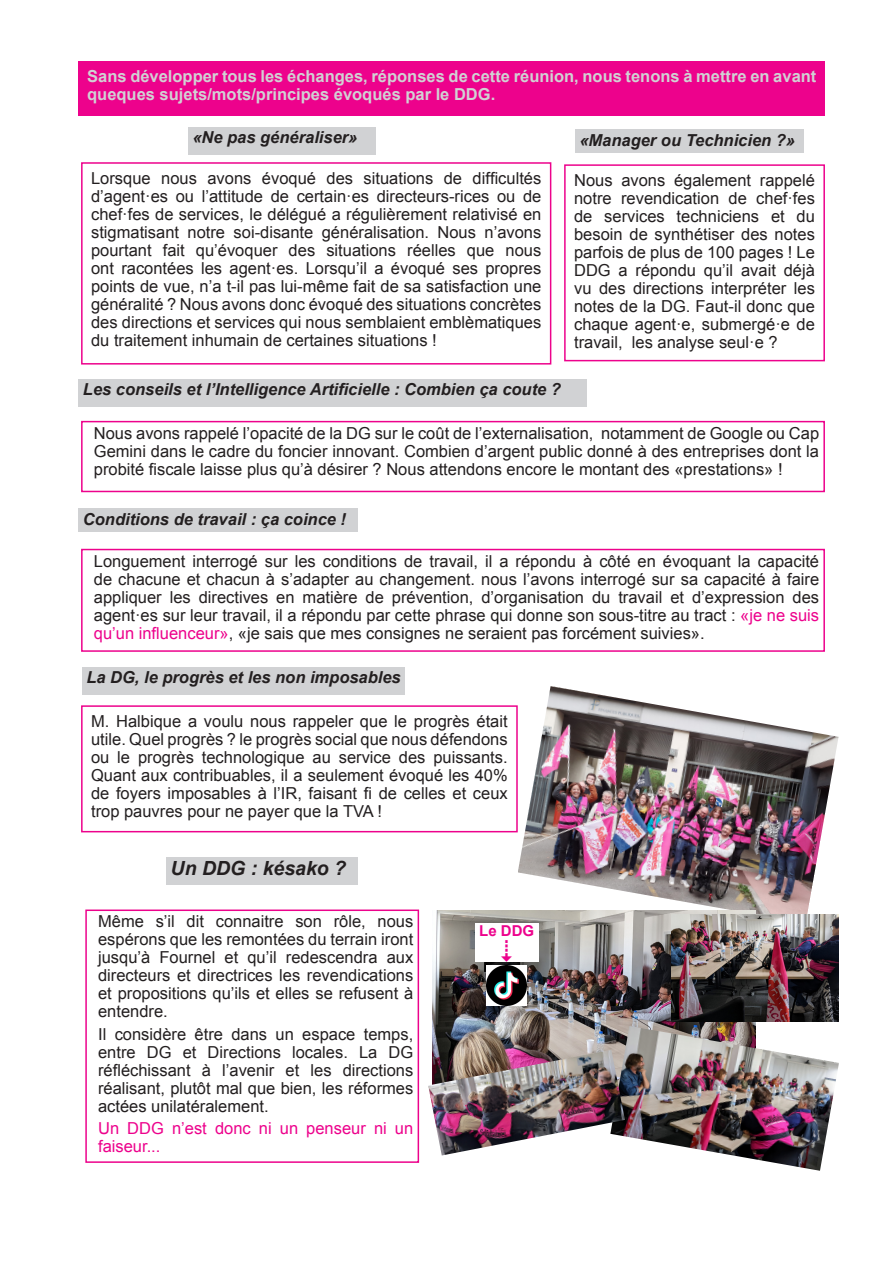
<style>
.page{position:relative;width:893px;height:1263px;background:#fff}
.page>*{position:absolute;margin:0;border:0;box-sizing:border-box;transform-origin:0 0}
.t1{font:italic 700 19.5px "Arial";color:#231f20}
.t2{font:16.5px/18px "Arial";color:#231f20;text-align:justify}
.t3{font:italic 700 16.5px "Arial";color:#231f20}
.t4{font:700 16.5px/18px "Arial";color:#d1d2d4}
.t5{font:16.5px/18px "Arial";color:#ed028c}
.t6{font:700 15px "Arial";color:#ed028c}
.s1{color:#ed028c}
</style>
<div class="page">
<div style="left:564px;top:164px;width:261px;height:197px;border:2px solid #ed028c"></div>
<div style="left:81px;top:421px;width:744px;height:71px;border:2px solid #ed028c"></div>
<div style="left:575px;top:130px;width:228px;height:23px;background:#d1d2d4"></div>
<div style="left:79px;top:379px;width:508px;height:28px;background:#d1d2d4"></div>
<div style="left:81px;top:549px;width:744px;height:103px;border:2px solid #ed028c"></div>
<div style="left:79px;top:508px;width:279px;height:24px;background:#d1d2d4"></div>
<div style="left:79px;top:62px;width:746px;height:54px;background:#ed028c"></div>
<div style="left:81px;top:162px;width:470px;height:203px;border:2px solid #ed028c"></div>
<div style="left:188px;top:127px;width:188px;height:28px;background:#d1d2d4"></div>
<div style="left:85px;top:909px;width:334px;height:254px;border:2px solid #ed028c"></div>
<div style="left:166px;top:857px;width:192px;height:28px;background:#d1d2d4"></div>
<div style="left:81px;top:705px;width:437px;height:127px;border:2px solid #ed028c"></div>
<div style="left:82px;top:667px;width:323px;height:28px;background:#d1d2d4"></div>
<img style="left:518px;top:686px;width:320px;height:229px">
<img style="left:433px;top:910px;width:322px;height:140px">
<img style="left:487px;top:965px;width:40px;height:40px">
<img style="left:671px;top:915px;width:167px;height:106px">
<img style="left:610px;top:1026px;width:229px;height:145px">
<img style="left:428px;top:1050px;width:197px;height:105px">
<div style="left:475px;top:923px;width:64px;height:38px;background:#fff"></div>
<p class="t4" style="left:87px;top:67px;width:731px">Sans développer tous les échanges, réponses de cette réunion, nous tenons à mettre en avant queques sujets/mots/principes évoqués par le DDG.</p>
<p class="t3" style="left:192px;top:126px;width:167px">«Ne pas généraliser»</p>
<p class="t2" style="left:91px;top:169px;width:452px">Lorsque nous avons évoqué des situations de difficultés d’agent·es ou l’attitude de certain·es directeurs-rices ou de chef·fes de services, le délégué a régulièrement relativisé en stigmatisant notre soi-disante généralisation. Nous n’avons pourtant fait qu’évoquer des situations réelles que nous ont racontées les agent·es. Lorsqu’il a évoqué ses propres points de vue, n’a t-il pas lui-même fait de sa satisfaction une généralité ? Nous avons donc évoqué des situations concrètes des directions et services qui nous semblaient emblèmatiques du traitement inhumain de certaines situations !</p>
<p class="t3" style="left:83px;top:378px;width:480px">Les conseils et l’Intelligence Artificielle : Combien ça coute ?</p>
<p class="t3" style="left:579px;top:129px;width:217px">«Manager ou Technicien ?»</p>
<p class="t2" style="left:574px;top:171px;width:242px">Nous avons également rappelé notre revendication de chef·fes de services techniciens et du besoin de synthétiser des notes parfois de plus de 100 pages ! Le DDG a répondu qu’il avait déjà vu des directions interpréter les notes de la DG. Faut-il donc que chaque agent·e, submergé·e de travail, les analyse seul·e ?</p>
<p class="t2" style="left:94px;top:424px;width:727px">Nous avons rappelé l’opacité de la DG sur le coût de l’externalisation, notamment de Google ou Cap Gemini dans le cadre du foncier innovant. Combien d’argent public donné à des entreprises dont la probité fiscale laisse plus qu’à désirer ? Nous attendons encore le montant des «prestations» !</p>
<p class="t3" style="left:83px;top:508px;width:265px">Conditions de travail : ça coince !</p>
<p class="t2" style="left:94px;top:552px;width:727px">Longuement interrogé sur les conditions de travail, il a répondu à côté en évoquant la capacité de chacune et chacun à s’adapter au changement. nous l’avons interrogé sur sa capacité à faire appliquer les directives en matière de prévention, d’organisation du travail et d’expression des agent·es sur leur travail, il a répondu par cette phrase qui donne son sous-titre au tract : <span class="s1">«je ne suis qu’un influenceur»</span>, «je sais que mes consignes ne seraient pas forcément suivies».</p>
<p class="t3" style="left:86px;top:666px;width:316px">La DG, le progrès et les non imposables</p>
<p class="t2" style="left:91px;top:712px;width:418px">M. Halbique a voulu nous rappeler que le progrès était utile. Quel progrès ? le progrès social que nous défendons ou le progrès technologique au service des puissants.<br>Quant aux contribuables, il a seulement évoqué les 40% de foyers imposables à l’IR, faisant fi de celles et ceux trop pauvres pour ne payer que la TVA !</p>
<p class="t1" style="left:171px;top:855px;width:177px">Un DDG : késako ?</p>
<p class="t2" style="left:98px;top:912px;width:317px">Même s’il dit connaitre son rôle, nous espérons que les remontées du terrain iront jusqu’à Fournel et qu’il redescendra aux directeurs et directrices les revendications et propositions qu’ils et elles se refusent à entendre.</p>
<p class="t2" style="left:98px;top:1025px;width:317px">Il considère être dans un espace temps, entre DG et Directions locales. La DG réfléchissant à l’avenir et les directions réalisant, plutôt mal que bien, les réformes actées unilatéralement.</p>
<p class="t5" style="left:98px;top:1119px;width:317px">Un DDG n’est donc ni un penseur ni un faiseur...</p>
<p class="t6" style="left:479px;top:920px;width:57px">Le DDG</p>
</div>
